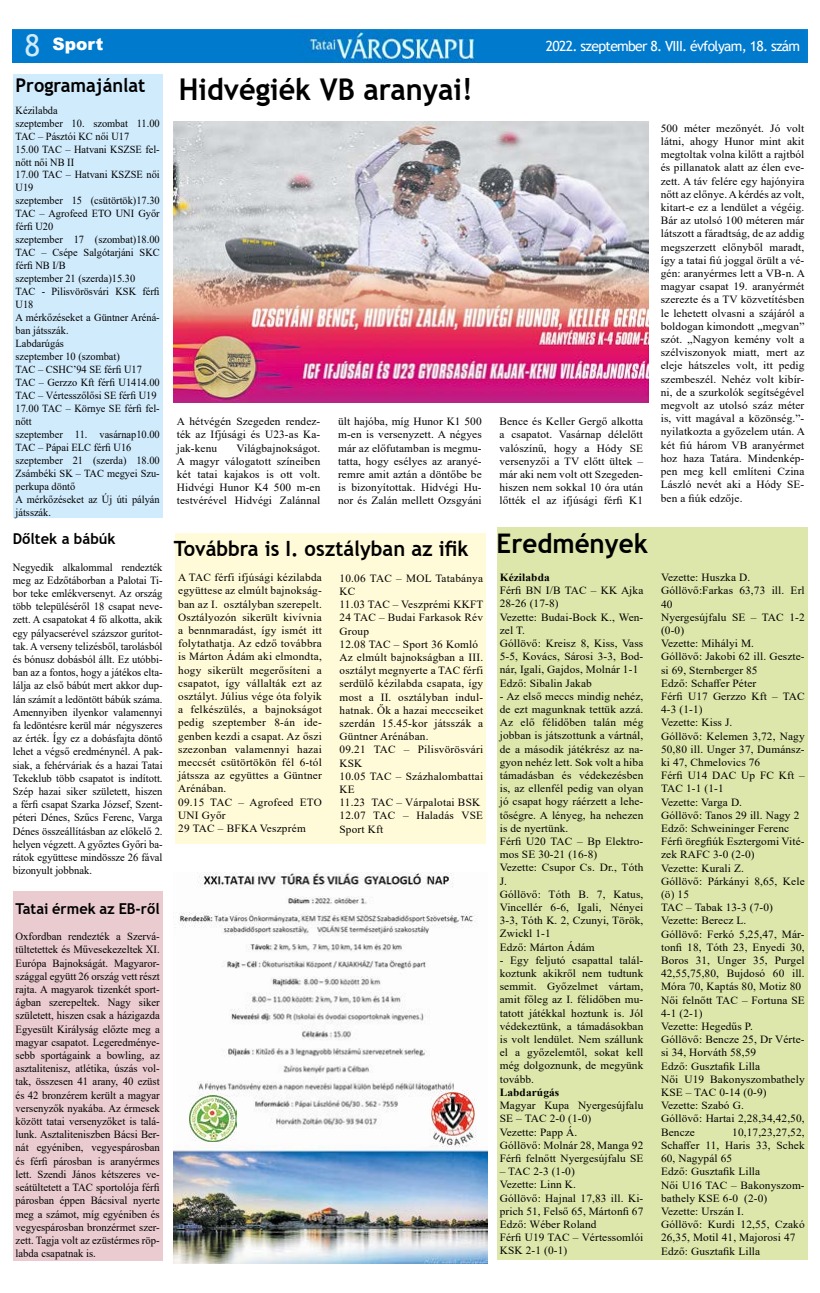
<style>
.page{position:relative;width:820px;height:1293px;background:#fff}
.page>*{position:absolute;margin:0;border:0;box-sizing:border-box;transform-origin:0 0}
.t1{font:700 30px "Trebuchet MS";color:#000;scale:.96 1}
.t2{font:700 21px "Trebuchet MS";color:#000;scale:.96 1}
.t3{font:700 19px "Trebuchet MS";color:#000;scale:.96 1}
.t4{font:900 17px "Arial";color:#fff}
.t5{font:700 15px "Trebuchet MS";color:#000}
.t6{font:14px "Trebuchet MS";letter-spacing:-.05em;color:#fff}
.t7{font:11px/13.2px "Times New Roman";letter-spacing:.01em;color:#000}
.t8{font:11px/13.2px "Times New Roman";letter-spacing:.01em;color:#000;text-align:justify;scale:.96 1}
.t9{font:700 11px "Times New Roman";letter-spacing:.01em;color:#000}
.t10{font:10.8px/13px "Times New Roman";color:#000;scale:.96 1}
.s1{font-family:"Trebuchet MS";font-weight:400;font-size:30px;color:#d0ebfc}
.s2{font-size:27px}
</style>
<div class="page">
<img style="left:13px;top:30px;width:793px;height:33px">
<div style="left:13px;top:74px;width:149px;height:443px;background:#d0ebfc"></div>
<div style="left:496px;top:527px;width:311px;height:733px;background:#dee7ab"></div>
<div style="left:13px;top:890px;width:149px;height:370px;background:#e9cbd0"></div>
<div style="left:175px;top:533px;width:311px;height:310px;background:#fffbd8"></div>
<img style="left:174px;top:122px;width:474px;height:281px">
<img style="left:174px;top:872px;width:313px;height:391px">
<img style="left:429px;top:1090px;width:47px;height:56px">
<img style="left:189px;top:1095px;width:47px;height:46px">
<h3 class="t4" style="left:25px;top:32px;width:80px"><span class="s1">8</span> Sport</h3>
<p class="t6" style="left:545px;top:37px;width:256px">2022. szeptember 8. VIII. évfolyam, 18. szám</p>
<h3 class="t3" style="left:16px;top:73px;width:137px">Programajánlat</h3>
<p class="t10" style="left:16px;top:103px;width:152px">Kézilabda<br>szeptember 10. szombat 11.00<br>TAC – Pásztói KC női U17<br>15.00 TAC – Hatvani KSZSE fel&shy;nőtt női NB II<br>17.00 TAC – Hatvani KSZSE női<br>U19<br>szeptember 15 (csütörtök)17.30<br>TAC – Agrofeed ETO UNI Győr férfi U20<br>szeptember 17 (szombat)18.00<br>TAC – Csépe Salgótarjáni SKC férfi NB I/B<br>szeptember 21 (szerda)15.30<br>TAC - Pilisvörösvári KSK férfi<br>U18<br>A mérkőzéseket a Güntner Aréná&shy;ban játsszák.<br>Labdarúgás<br>szeptember 10 (szombat)<br>TAC – CSHC’94 SE férfi U17<br>TAC – Gerzzo Kft férfi U1414.00<br>TAC – Vértesszőlősi SE férfi U19<br>17.00 TAC – Környe SE férfi fel&shy;nőtt<br>szeptember 11. vasárnap10.00<br>TAC – Pápai ELC férfi U16 szeptember 21 (szerda) 18.00<br>Zsámbéki SK – TAC megyei Szu&shy;perkupa döntő<br>A mérkőzéseket az Új úti pályán játsszák.</p>
<h1 class="t1" style="left:179px;top:70px;width:307px">Hidvégiék VB aranyai!</h1>
<p class="t7" style="left:660px;top:121px;width:146px;text-align:justify">500 méter mezőnyét. Jó volt látni, ahogy Hunor mint akit megtoltak volna kilőtt a rajtból és pillanatok alatt az élen eve&shy;zett. A táv felére egy hajónyira nőtt az előnye. A kérdés az volt, kitart-e ez a lendület a végéig.<br>Bár az utolsó 100 méteren már látszott a fáradtság, de az addig megszerzett előnyből maradt, így a tatai fiú joggal örült a vé&shy;gén: aranyérmes lett a VB-n. A magyar csapat 19. aranyérmét szerezte és a TV közvetítésben le lehetett olvasni a szájáról a boldogan kimondott „megvan” szót. „Nagyon kemény volt a szélviszonyok miatt, mert az eleje hátszeles volt, itt pedig szembeszél. Nehéz volt kibír&shy;ni, de a szurkolók segítségével megvolt az utolsó száz méter is, vitt magával a közönség.”- nyilatkozta a győzelem után. A két fiú három VB aranyérmet hoz haza Tatára. Mindenkép&shy;pen meg kell említeni Czina László nevét aki a Hódy SE&shy;ben a fiúk edzője.</p>
<p class="t7" style="left:338px;top:414px;width:145px;text-align:justify">ült hajóba, míg Hunor K1 500 m-en is versenyzett. A négyes már az előfutamban is megmu&shy;tatta, hogy esélyes az aranyé&shy;remre amit aztán a döntőbe be is bizonyítottak. Hidvégi Hu&shy;nor és Zalán mellett Ozsgyáni</p>
<p class="t7" style="left:499px;top:414px;width:145px;text-align:justify">Bence és Keller Gergő alkotta a csapatot. Vasárnap délelőtt valószínű, hogy a Hódy SE versenyzői a TV előtt ültek – már aki nem volt ott Szegeden&shy;hiszen nem sokkal 10 óra után lőtték el az ifjúsági férfi K1</p>
<p class="t7" style="left:177px;top:414px;width:145px;text-align:justify">A hétvégén Szegeden rendez&shy;ték az Ifjúsági és U23-as Ka&shy;jak-kenu</p>
<p class="t7" style="left:177px;top:441px;width:145px;text-align:justify;text-indent:60px">Világbajnokságot.<br>A magyr válogatott színeiben két tatai kajakos is ott volt.<br>Hidvégi Hunor K4 500 m-en testvérével Hidvégi Zalánnal</p>
<h3 class="t5" style="left:13px;top:529px;width:104px">Dőltek a bábúk</h3>
<p class="t8" style="left:13px;top:560px;width:157px">Negyedik alkalommal rendezték meg az Edzőtáborban a Palotai Ti&shy;bor teke emlékversenyt. Az ország több településéről 18 csapat neve&shy;zett. A csapatokat 4 fő alkotta, akik egy pályacserével százszor gurítot&shy;tak. A verseny telizésből, tarolásból és bónusz dobásból állt. Ez utóbbi&shy;ban az a fontos, hogy a játékos elta&shy;lálja az első bábút mert akkor dup&shy;lán számít a ledöntött bábúk száma.<br>Amennyiben ilyenkor valamennyi fa ledöntésre kerül már négyszeres az érték. Így ez a dobásfajta döntő lehet a végső eredménynél. A pak&shy;siak, a fehérváriak és a hazai Tatai Tekeklub több csapatot is indított.<br>Szép hazai siker született, hiszen a férfi csapat Szarka József, Szent&shy;péteri Dénes, Szűcs Ferenc, Varga Dénes összeállításban az előkelő 2. helyen végzett. A győztes Győri ba&shy;rátok együttese mindössze 26 fával bizonyult jobbnak.</p>
<p class="t7" style="left:178px;top:570px;width:145px">A TAC férfi ifjúsági kézilabda együttese az elmúlt bajnokság&shy;ban az I. osztályban szerepelt.<br>Osztályozón sikerült kivívnia a bennmaradást, így ismét itt folytathatja. Az edző továbbra is Márton Ádám aki elmondta, hogy sikerült megerősíteni a csapatot, így vállalták ezt az osztályt. Július vége óta folyik a felkészülés, a bajnokságot pedig szeptember 8-án ide&shy;genben kezdi a csapat. Az őszi szezonban valamennyi hazai meccsét csütörtökön fél 6-tól játssza az együttes a Güntner<br>Arénában.<br>09.15 TAC – Agrofeed ETO<br>UNI Győr<br>29 TAC – BFKA Veszprém</p>
<p class="t7" style="left:339px;top:571px;width:145px">10.06 TAC – MOL Tatabánya<br>KC<br>11.03 TAC – Veszprémi KKFT<br>24 TAC – Budai Farkasok Rév<br>Group<br>12.08 TAC – Sport 36 Komló<br>Az elmúlt bajnokságban a III. osztályt megnyerte a TAC férfi serdülő kézilabda csapata, így most a II. osztályban indul&shy;hatnak. Ők a hazai meccseiket szerdán 15.45-kor játsszák a<br>Güntner Arénában.<br>09.21 TAC – Pilisvörösvári<br>KSK<br>10.05 TAC – Százhalombattai<br>KE<br>11.23 TAC – Várpalotai BSK<br>12.07 TAC – Haladás VSE<br>Sport Kft</p>
<h2 class="t2" style="left:174px;top:535px;width:495px">Továbbra is I. osztályban az ifik <span class="s2">Eredmények</span></h2>
<p class="t9" style="left:499px;top:569px;width:52px">Kézilabda</p>
<p class="t7" style="left:499px;top:583px;width:145px">Férfi BN I/B TAC – KK Ajka<br>28-26 (17-8)<br>Vezette: Budai-Bock K., Wen&shy;zel T.<br>Góllövő: Kreisz 8, Kiss, Vass<br>5-5, Kovács, Sárosi 3-3, Bod&shy;nár, Igali, Gajdos, Molnár 1-1<br>Edző: Sibalin Jakab</p>
<p class="t7" style="left:499px;top:689px;width:145px">- Az első meccs mindig nehéz, de ezt magunknak tettük azzá.<br>Az elő félidőben talán még jobban is játszottunk a vártnál, de a második játékrész az na&shy;gyon nehéz lett. Sok volt a hiba támadásban és védekezésben is, az ellenfél pedig van olyan jó csapat hogy ráérzett a lehe&shy;tőségre. A lényeg, ha nehezen is de nyertünk.<br>Férfi U20 TAC – Bp Elektro&shy;mos SE 30-21 (16-8)<br>Vezette: Csupor Cs. Dr., Tóth<br>J.<br>Góllövő: Tóth B. 7, Katus,<br>Vincellér 6-6, Igali, Nényei<br>3-3, Tóth K. 2, Czunyi, Török,<br>Zwickl 1-1<br>Edző: Márton Ádám</p>
<p class="t7" style="left:499px;top:953px;width:145px;text-align:justify">- Egy feljutó csapattal talál&shy;koztunk akikről nem tudtunk semmit. Győzelmet vártam, amit főleg az I. félidőben mu&shy;tatott játékkal hoztunk is. Jól védekeztünk, a támadásokban is volt lendület. Nem szállunk el a győzelemtől, sokat kell még dolgoznunk, de megyünk tovább.</p>
<p class="t9" style="left:499px;top:1084px;width:61px">Labdarúgás</p>
<p class="t7" style="left:499px;top:1098px;width:145px">Magyar Kupa Nyergesújfalu<br>SE – TAC 2-0 (1-0)<br>Vezette: Papp Á.<br>Góllövő: Molnár 28, Manga 92<br>Férfi felnőtt Nyergesújfalu SE</p>
<p class="t7" style="left:499px;top:1164px;width:145px">– TAC 2-3 (1-0)<br>Vezette: Linn K.<br>Góllövő: Hajnal 17,83 ill. Ki&shy;prich 51, Felső 65, Mártonfi 67<br>Edző: Wéber Roland<br>Férfi U19 TAC – Vértessomlói<br>KSK 2-1 (0-1)</p>
<h3 class="t5" style="left:16px;top:899px;width:145px">Tatai érmek az EB-ről</h3>
<p class="t7" style="left:16px;top:929px;width:146px;text-align:justify">Oxfordban rendezték a Szervá&shy;tültetettek és Művesekezeltek XI.<br>Európa Bajnokságát. Magyaror&shy;szággal együtt 26 ország vett részt rajta. A magyarok tizenkét sport&shy;ágban szerepeltek. Nagy siker született, hiszen csak a házigazda Egyesült Királyság előzte meg a magyar csapatot. Legeredménye&shy;sebb sportágaink a bowling, az asztalitenisz, atlétika, úszás vol&shy;tak, összesen 41 arany, 40 ezüst és 42 bronzérem került a magyar versenyzők nyakába. Az érmesek között tatai versenyzőket is talá&shy;lunk. Asztaliteniszben Bácsi Ber&shy;nát egyéniben, vegyespárosban és férfi párosban is aranyérmes lett. Szendi János kétszeres ve&shy;seátültetett a TAC sportolója férfi párosban éppen Bácsival nyerte meg a számot, míg egyéniben és vegyespárosban bronzérmet szer&shy;zett. Tagja volt az ezüstérmes röp&shy;labda csapatnak is.</p>
<p class="t7" style="left:660px;top:570px;width:145px">Vezette: Huszka D.<br>Góllövő:Farkas 63,73 ill. Erl<br>40<br>Nyergesújfalu SE – TAC 1-2 (0-0)<br>Vezette: Mihályi M.<br>Góllövő: Jakobi 62 ill. Geszte&shy;si 69, Sternberger 85<br>Edző: Schaffer Péter<br>Férfi U17 Gerzzo Kft – TAC<br>4-3 (1-1)<br>Vezette: Kiss J.<br>Góllövő: Kelemen 3,72, Nagy<br>50,80 ill. Unger 37, Dumánsz&shy;ki 47, Chmelovics 76<br>Férfi U14 DAC Up FC Kft –<br>TAC 1-1 (1-1<br>Vezette: Varga D.<br>Góllövő: Tanos 29 ill. Nagy 2<br>Edző: Schweininger Ferenc<br>Férfi öregfiúk Esztergomi Vité&shy;zek RAFC 3-0 (2-0)<br>Vezette: Kurali Z.<br>Góllövő: Párkányi 8,65, Kele (ö) 15<br>TAC – Tabak 13-3 (7-0)<br>Vezette: Berecz L.<br>Góllövő: Ferkó 5,25,47, Már&shy;tonfi 18, Tóth 23, Enyedi 30,<br>Boros 31, Unger 35, Purgel<br>42,55,75,80, Bujdosó 60 ill.<br>Móra 70, Kaptás 80, Motiz 80<br>Női felnőtt TAC – Fortuna SE<br>4-1 (2-1)<br>Vezette: Hegedűs P.<br>Góllövő: Bencze 25, Dr Vérte&shy;si 34, Horváth 58,59<br>Edző: Gusztafik Lilla<br>Női U19 Bakonyszombathely<br>KSE – TAC 0-14 (0-9)<br>Vezette: Szabó G.<br>Góllövő: Hartai 2,28,34,42,50,<br>Bencze</p>
<p class="t7" style="left:660px;top:1125px;width:145px;text-indent:71px">10,17,23,27,52,<br>Schaffer 11, Haris 33, Schek<br>60, Nagypál 65<br>Edző: Gusztafik Lilla<br>Női U16 TAC – Bakonyszom&shy;bathely KSE 6-0 (2-0)<br>Vezette: Urszán I.<br>Góllövő: Kurdi 12,55, Czakó<br>26,35, Motil 41, Majorosi 47<br>Edző: Gusztafik Lilla</p>
</div>
